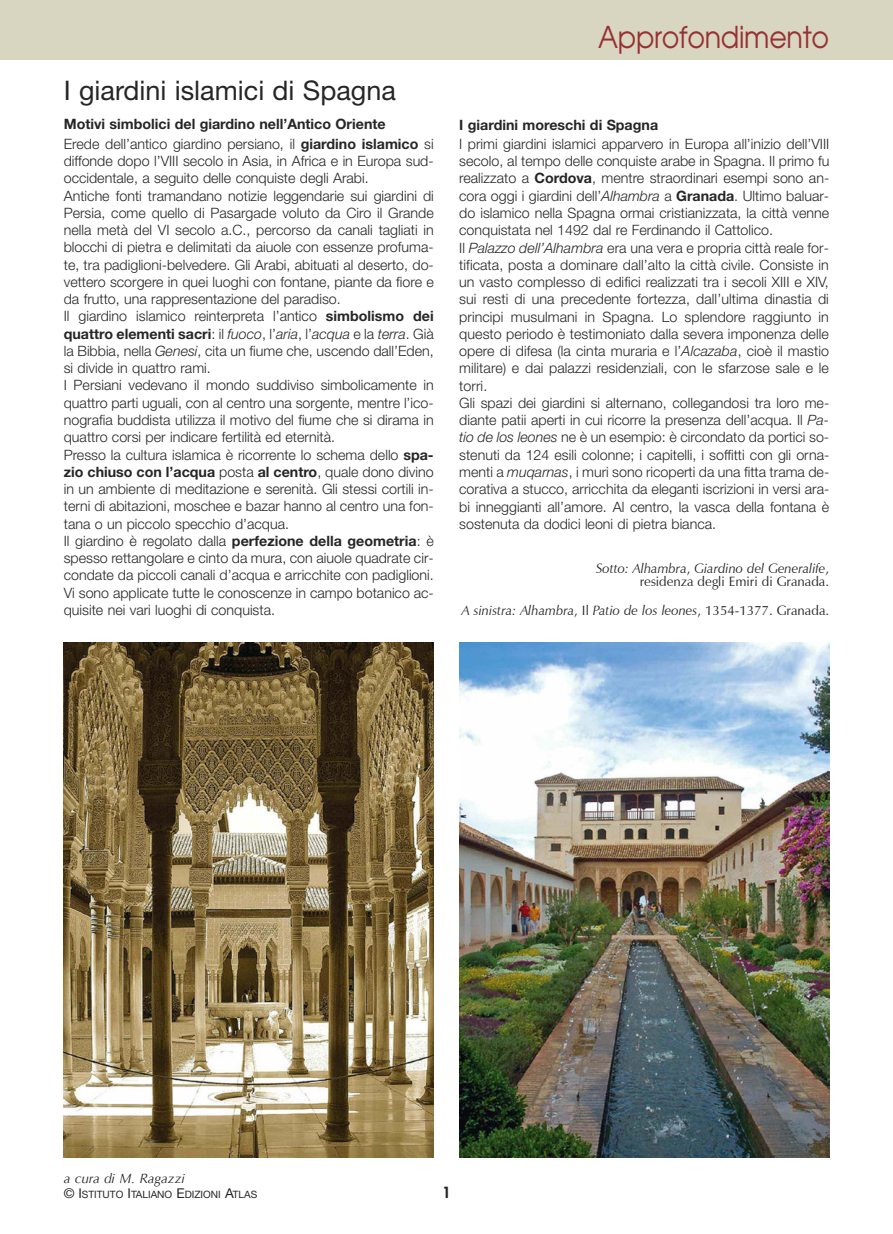
<style>
.page{position:relative;width:893px;height:1234px;background:#fff}
.page>*{position:absolute;margin:0;border:0;box-sizing:border-box;transform-origin:0 0}
.t1{font:30px "Avant Garde";letter-spacing:-.01em;color:#973035;scale:.9 1}
.t2{font:27px "Helvetica Neue";color:#272627}
.t3{font:800 15px "Futura";color:#272627}
.t4{font:300 14.25px/17.2px "Helvetica Neue";color:#272627}
.t5{font:700 14.25px/19.4px "Helvetica Neue";color:#272627}
.t6{font:italic 13.5px/13.5px "Zapf Humanist 601 BT";color:#272627;text-align:right}
.t7{font:italic 13.5px "Optima";color:#272627}
.t8{font:10.2px "Helvetica Neue";color:#272627}
.s1{font-weight:300}
.s2{font-weight:700}
.s3{font-style:italic}
.s4{font-style:normal}
.s5{font-size:13.5px}
</style>
<div class="page">
<div style="left:0;top:0;width:893px;height:60px;background:#d8d6c0"></div>
<img style="left:459px;top:642px;width:370px;height:515px">
<img style="left:64px;top:642px;width:370px;height:515px">
<h2 class="t2" style="left:64px;top:81px;width:334px">I giardini islamici di Spagna</h2>
<p class="t5" style="left:64px;top:116px;width:371px">Motivi simbolici del giardino nell’Antico Oriente<br><span class="s1">Erede dell’antico giardino persiano, il</span> giardino islamico <span class="s1">si</span></p>
<p class="t4" style="left:64px;top:154px;width:372px">diffonde dopo l’VIII secolo in Asia, in Africa e in Europa sud&shy;occidentale, a seguito delle conquiste degli Arabi.<br>Antiche fonti tramandano notizie leggendarie sui giardini di Persia, come quello di Pasargade voluto da Ciro il Grande nella metà del VI secolo a.C., percorso da canali tagliati in blocchi di pietra e delimitati da aiuole con essenze profuma&shy;te, tra padiglioni-belvedere. Gli Arabi, abituati al deserto, do&shy;vettero scorgere in quei luoghi con fontane, piante da fiore e da frutto, una rappresentazione del paradiso.<br>Il giardino islamico reinterpreta l’antico <span class="s2">simbolismo dei quattro elementi sacri</span>: il <span class="s3">fuoco</span>, l’<span class="s3">aria</span>, l’<span class="s3">acqua</span> e la <span class="s3">terra</span>. Già la Bibbia, nella <span class="s3">Genesi</span>, cita un fiume che, uscendo dall’Eden, si divide in quattro rami.<br>I Persiani vedevano il mondo suddiviso simbolicamente in quattro parti uguali, con al centro una sorgente, mentre l’ico&shy;nografia buddista utilizza il motivo del fiume che si dirama in quattro corsi per indicare fertilità ed eternità.<br>Presso la cultura islamica è ricorrente lo schema dello <span class="s2">spa&shy;zio chiuso con l’acqua</span> posta <span class="s2">al centro</span>, quale dono divino in un ambiente di meditazione e serenità. Gli stessi cortili in&shy;terni di abitazioni, moschee e bazar hanno al centro una fon&shy;tana o un piccolo specchio d’acqua.<br>Il giardino è regolato dalla <span class="s2">perfezione della geometria</span>: è spesso rettangolare e cinto da mura, con aiuole quadrate cir&shy;condate da piccoli canali d’acqua e arricchite con padiglioni.<br>Vi sono applicate tutte le conoscenze in campo botanico ac&shy;quisite nei vari luoghi di conquista.</p>
<h1 class="t1" style="left:598px;top:20px;width:258px">Approfondimento</h1>
<p class="t5" style="left:459px;top:116px;width:200px">I giardini moreschi di Spagna</p>
<p class="t4" style="left:459px;top:136px;width:372px">I primi giardini islamici apparvero in Europa all’inizio dell’VIII secolo, al tempo delle conquiste arabe in Spagna. Il primo fu realizzato a <span class="s2">Cordova</span>, mentre straordinari esempi sono an&shy;cora oggi i giardini dell’<span class="s3">Alhambra</span> a <span class="s2">Granada</span>. Ultimo baluar&shy;do islamico nella Spagna ormai cristianizzata, la città venne conquistata nel 1492 dal re Ferdinando il Cattolico.<br>Il <span class="s3">Palazzo dell’Alhambra</span> era una vera e propria città reale for&shy;tificata, posta a dominare dall’alto la città civile. Consiste in un vasto complesso di edifici realizzati tra i secoli XIII e XIV, sui resti di una precedente fortezza, dall’ultima dinastia di principi musulmani in Spagna. Lo splendore raggiunto in questo periodo è testimoniato dalla severa imponenza delle opere di difesa (la cinta muraria e l’<span class="s3">Alcazaba</span>, cioè il mastio militare) e dai palazzi residenziali, con le sfarzose sale e le torri.<br>Gli spazi dei giardini si alternano, collegandosi tra loro me&shy;diante patii aperti in cui ricorre la presenza dell’acqua. Il <span class="s3">Pa&shy;tio de los leones</span> ne è un esempio: è circondato da portici so&shy;stenuti da 124 esili colonne; i capitelli, i soffitti con gli orna&shy;menti a <span class="s3">muqarnas</span>, i muri sono ricoperti da una fitta trama de&shy;corativa a stucco, arricchita da eleganti iscrizioni in versi ara&shy;bi inneggianti all’amore. Al centro, la vasca della fontana è sostenuta da dodici leoni di pietra bianca.</p>
<p class="t6" style="left:596px;top:561px;width:234px">Sotto: Alhambra<span class="s4">,</span> Giardino del Generalife<span class="s4">, residenza degli Emiri di Granada.</span></p>
<p class="t6" style="left:462px;top:603px;width:369px">A sinistra: Alhambra<span class="s4">, Il</span> Patio de los leones<span class="s4">, 1354-1377. Granada.</span></p>
<p class="t7" style="left:64px;top:1169px;width:122px">a cura di M. Ragazzi</p>
<p class="t8" style="left:64px;top:1189px;width:195px"><span class="s5">© I</span>STITUTO <span class="s5">I</span>TALIANO <span class="s5">E</span>DIZIONI <span class="s5">A</span>TLAS</p>
<p class="t3" style="left:442px;top:1184px;width:10px">1</p>
</div>
